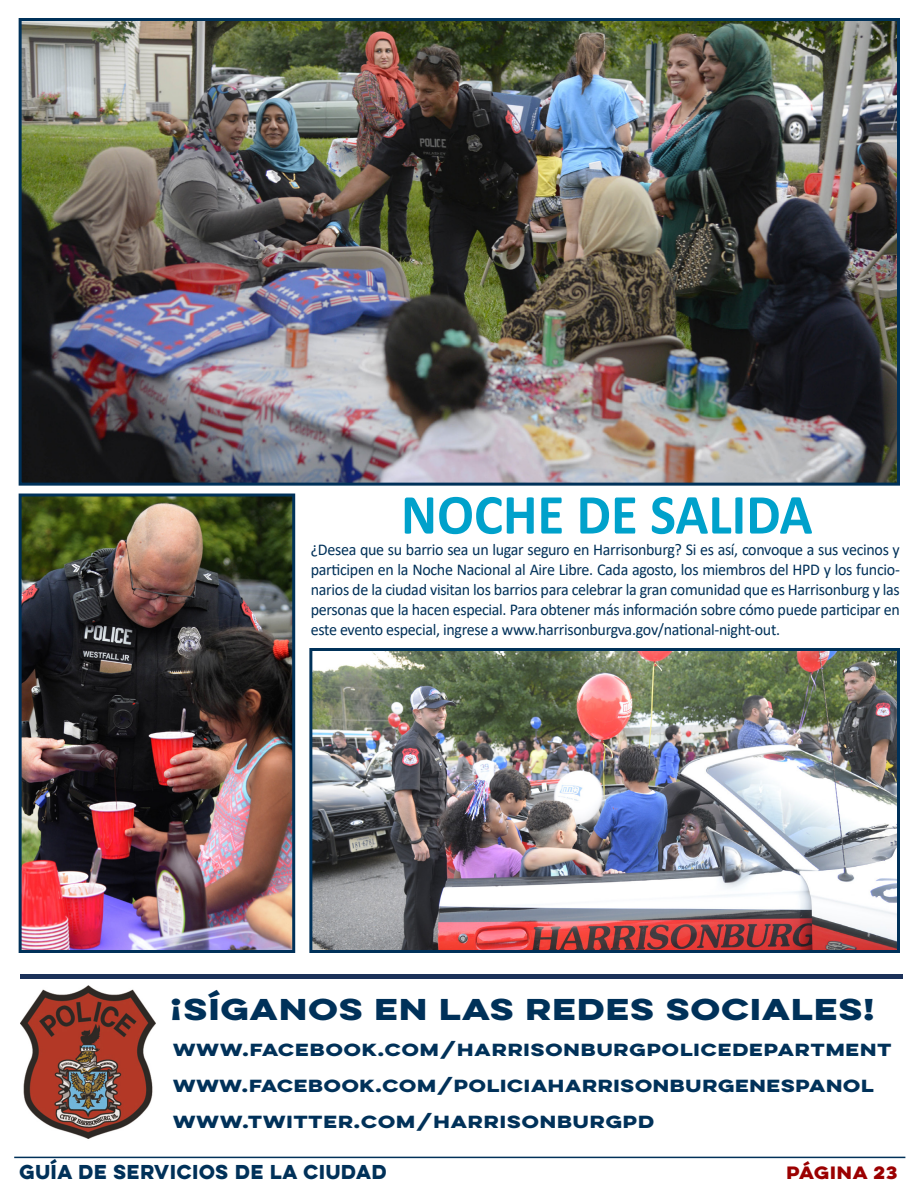
<style>
.page{position:relative;width:918px;height:1188px;background:#fff}
.page>*{position:absolute;margin:0;border:0;box-sizing:border-box;transform-origin:0 0}
.t1{font:700 57px "Calibri";color:#00a1cb;scale:.96 1}
.t2{font:700 27px "Lulo Clean W01 One";letter-spacing:-.19em;color:#003159;scale:1.24 1}
.t3{font:700 18px "Lulo Clean W01 One";letter-spacing:-.18em;color:#003159}
.t4{font:16.5px/19.8px "Calibri";letter-spacing:-.02em;color:#003159;text-align:justify}
.t5{font:700 16.05px "Lulo Clean W01 One";letter-spacing:-.18em;color:#9b0001;scale:1.12 1}
.t6{font:700 15.75px "Lulo Clean W01 One";letter-spacing:-.18em;color:#003159;scale:1.24 1}
</style>
<div class="page">
<hr style="left:14px;top:1157px;width:891px;height:1px;background:#003159">
<img style="left:20px;top:986px;width:136px;height:153px">
<hr style="left:20px;top:974px;width:882px;height:4px;background:#1b3159">
<img style="left:23px;top:22px;width:873px;height:460px">
<div style="left:19px;top:18px;width:881px;height:468px;border:3px solid #003159"></div>
<img style="left:23px;top:498px;width:268px;height:451px">
<div style="left:19px;top:494px;width:276px;height:459px;border:3px solid #003159"></div>
<img style="left:313px;top:652px;width:583px;height:297px">
<div style="left:309px;top:648px;width:591px;height:305px;border:3px solid #003159"></div>
<p class="t1" style="left:401px;top:474px;width:430px">NOCHE DE SALIDA</p>
<p class="t4" style="left:311px;top:540px;width:591px">¿Desea que su barrio sea un lugar seguro en Harrisonburg? Si es así, convoque a sus vecinos y participen en la Noche Nacional al Aire Libre. Cada agosto, los miembros del HPD y los funcio&shy;narios de la ciudad visitan los barrios para celebrar la gran comunidad que es Harrisonburg y las personas que la hacen especial. Para obtener más información sobre cómo puede participar en este evento especial, ingrese a www.harrisonburgva.gov/national-night-out.</p>
<p class="t2" style="left:184px;top:990px;width:564px">SÍGANOS EN LAS REDES SOCIALES!</p>
<p class="t6" style="left:173px;top:1039px;width:584px">WWW.FACEBOOK.COM/HARRISONBURGPOLICEDEPARTMENT</p>
<p class="t6" style="left:173px;top:1075px;width:570px">WWW.FACEBOOK.COM/POLICIAHARRISONBURGENESPANOL</p>
<p class="t6" style="left:173px;top:1111px;width:393px">WWW.TWITTER.COM/HARRISONBURGPD</p>
<h2 class="t2" style="left:182px;top:1029px;width:16px;rotate:-180deg">!</h2>
<p class="t3" style="left:20px;top:1159px;width:373px">GUÍA DE SERVICIOS DE LA CIUDAD</p>
<p class="t5" style="left:786px;top:1161px;width:104px">PÁGINA 23</p>
</div>
